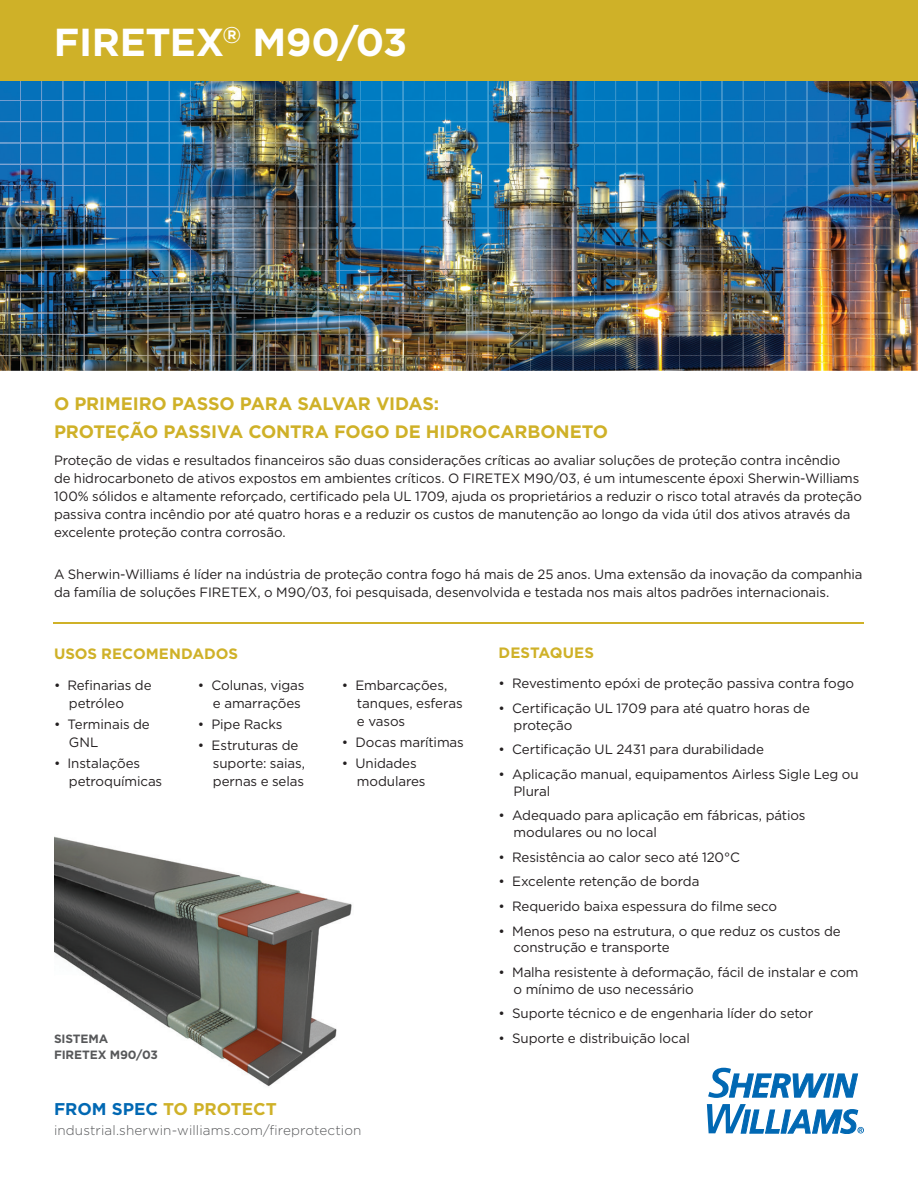
<style>
.page{position:relative;width:918px;height:1188px;background:#fff}
.page>*{position:absolute;margin:0;border:0;box-sizing:border-box;transform-origin:0 0}
.t1{font:700 39px "Gotham";letter-spacing:-.01em;color:#fff}
.t2{font:700 18px/28.5px "Gotham";letter-spacing:-.01em;color:#cfb128}
.t3{font:700 16.95px "Gotham";color:#cfb128}
.t4{font:700 15px "Gotham";color:#cfb128}
.t5{font:13.5px/18px "Gotham";letter-spacing:-.01em;color:#231f20}
.t6{font:300 13.5px "Gotham";letter-spacing:.01em;color:#57585a}
.t7{font:700 12px/16.5px "Gotham";letter-spacing:-.01em;color:#57585a}
.s1{color:#0168b3}
</style>
<div class="page">
<svg style="left:707px;top:1068px;width:157px;height:66px"></svg>
<img style="left:0;top:80px;width:918px;height:291px">
<img style="left:0;top:100px;width:892px;height:1px">
<img style="left:0;top:121px;width:892px;height:1px">
<img style="left:0;top:143px;width:892px;height:1px">
<img style="left:0;top:164px;width:892px;height:1px">
<img style="left:0;top:185px;width:892px;height:1px">
<img style="left:0;top:206px;width:892px;height:1px">
<img style="left:0;top:228px;width:892px;height:1px">
<img style="left:0;top:249px;width:892px;height:1px">
<img style="left:0;top:270px;width:892px;height:1px">
<img style="left:0;top:291px;width:892px;height:1px">
<img style="left:0;top:313px;width:892px;height:1px">
<img style="left:0;top:334px;width:892px;height:1px">
<img style="left:0;top:355px;width:892px;height:1px">
<img style="left:20px;top:81px;width:1px;height:290px">
<img style="left:41px;top:81px;width:1px;height:290px">
<img style="left:63px;top:81px;width:1px;height:290px">
<img style="left:84px;top:81px;width:1px;height:290px">
<img style="left:105px;top:81px;width:1px;height:290px">
<img style="left:126px;top:81px;width:1px;height:290px">
<img style="left:148px;top:81px;width:1px;height:290px">
<img style="left:169px;top:81px;width:1px;height:290px">
<img style="left:190px;top:81px;width:1px;height:290px">
<img style="left:211px;top:81px;width:1px;height:290px">
<img style="left:233px;top:81px;width:1px;height:290px">
<img style="left:254px;top:81px;width:1px;height:290px">
<img style="left:275px;top:81px;width:1px;height:290px">
<img style="left:296px;top:81px;width:1px;height:290px">
<img style="left:318px;top:81px;width:1px;height:290px">
<img style="left:339px;top:81px;width:1px;height:290px">
<img style="left:360px;top:81px;width:1px;height:290px">
<img style="left:381px;top:81px;width:1px;height:290px">
<img style="left:403px;top:81px;width:1px;height:290px">
<img style="left:424px;top:81px;width:1px;height:290px">
<img style="left:445px;top:81px;width:1px;height:290px">
<img style="left:466px;top:81px;width:1px;height:290px">
<img style="left:488px;top:81px;width:1px;height:290px">
<img style="left:509px;top:81px;width:1px;height:290px">
<img style="left:530px;top:81px;width:1px;height:290px">
<img style="left:552px;top:81px;width:1px;height:290px">
<img style="left:573px;top:81px;width:1px;height:290px">
<img style="left:594px;top:81px;width:1px;height:290px">
<img style="left:615px;top:81px;width:1px;height:290px">
<img style="left:637px;top:81px;width:1px;height:290px">
<img style="left:658px;top:81px;width:1px;height:290px">
<img style="left:679px;top:81px;width:1px;height:290px">
<img style="left:700px;top:81px;width:1px;height:290px">
<img style="left:722px;top:81px;width:1px;height:290px">
<img style="left:743px;top:81px;width:1px;height:290px">
<img style="left:764px;top:81px;width:1px;height:290px">
<img style="left:785px;top:81px;width:1px;height:290px">
<img style="left:807px;top:81px;width:1px;height:290px">
<img style="left:828px;top:81px;width:1px;height:290px">
<img style="left:849px;top:81px;width:1px;height:290px">
<img style="left:870px;top:81px;width:1px;height:290px">
<img style="left:892px;top:81px;width:1px;height:290px">
<div style="left:0;top:0;width:918px;height:80px;background:#cfb128"></div>
<img style="left:54px;top:836px;width:298px;height:251px">
<hr style="left:54px;top:622px;width:810px;height:1px;background:#cfb128">
<h1 class="t1" style="left:54px;top:19px;width:355px">FIRETEX<sup>®</sup> M90/03</h1>
<h2 class="t2" style="left:54px;top:389px;width:556px">O PRIMEIRO PASSO PARA SALVAR VIDAS:<br>PROTEÇÃO PASSIVA CONTRA FOGO DE HIDROCARBONETO</h2>
<p class="t5" style="left:54px;top:451px;width:810px">Proteção de vidas e resultados financeiros são duas considerações críticas ao avaliar soluções de proteção contra incêndio<br>de hidrocarboneto de ativos expostos em ambientes críticos. O FIRETEX M90/03, é um intumescente époxi Sherwin-Williams 100% sólidos e altamente reforçado, certificado pela UL 1709, ajuda os proprietários a reduzir o risco total através da proteção passiva contra incêndio por até quatro horas e a reduzir os custos de manutenção ao longo da vida útil dos ativos através da excelente proteção contra corrosão.</p>
<p class="t5" style="left:54px;top:565px;width:810px">A Sherwin-Williams é líder na indústria de proteção contra fogo há mais de 25 anos. Uma extensão da inovação da companhia da família de soluções FIRETEX, o M90/03, foi pesquisada, desenvolvida e testada nos mais altos padrões internacionais.</p>
<p class="t4" style="left:54px;top:645px;width:186px">USOS RECOMENDADOS</p>
<p class="t5" style="left:69px;top:676px;width:84px;text-indent:-15px">• Refinarias de petróleo</p>
<p class="t5" style="left:69px;top:715px;width:82px;text-indent:-15px">• Terminais de<br>GNL</p>
<p class="t5" style="left:69px;top:754px;width:95px;text-indent:-15px">• Instalações petroquímicas</p>
<p class="t5" style="left:198px;top:676px;width:108px;text-align:right">• Colunas, vigas e amarrações</p>
<p class="t5" style="left:198px;top:715px;width:86px">• Pipe Racks</p>
<p class="t5" style="left:213px;top:736px;width:94px;text-indent:-15px">• Estruturas de suporte: saias, pernas e selas</p>
<p class="t5" style="left:357px;top:676px;width:107px;text-indent:-15px">• Embarcações, tanques, esferas e vasos</p>
<p class="t5" style="left:342px;top:733px;width:123px">• Docas marítimas</p>
<p class="t5" style="left:357px;top:754px;width:70px;text-indent:-15px">• Unidades modulares</p>
<p class="t7" style="left:54px;top:1030px;width:105px">SISTEMA<br>FIRETEX M90/03</p>
<p class="t3" style="left:54px;top:1099px;width:224px"><span class="s1">FROM SPEC</span> TO PROTECT</p>
<p class="t6" style="left:54px;top:1121px;width:309px">industrial.sherwin-williams.com/fireprotection</p>
<p class="t4" style="left:499px;top:644px;width:97px">DESTAQUES</p>
<p class="t5" style="left:499px;top:674px;width:357px">• Revestimento epóxi de proteção passiva contra fogo</p>
<p class="t5" style="left:514px;top:700px;width:298px;line-height:16.5px;text-indent:-15px">• Certificação UL 1709 para até quatro horas de proteção</p>
<p class="t5" style="left:499px;top:740px;width:267px">• Certificação UL 2431 para durabilidade</p>
<p class="t5" style="left:514px;top:766px;width:347px;line-height:16.5px;text-indent:-15px">• Aplicação manual, equipamentos Airless Sigle Leg ou<br>Plural</p>
<p class="t5" style="left:514px;top:807px;width:293px;line-height:16.5px;text-indent:-15px">• Adequado para aplicação em fábricas, pátios modulares ou no local</p>
<p class="t5" style="left:499px;top:848px;width:243px">• Resistência ao calor seco até 120°C</p>
<p class="t5" style="left:499px;top:872px;width:202px">• Excelente retenção de borda</p>
<p class="t5" style="left:499px;top:897px;width:280px">• Requerido baixa espessura do filme seco</p>
<p class="t5" style="left:514px;top:923px;width:329px;line-height:16.5px;text-indent:-15px">• Menos peso na estrutura, o que reduz os custos de construção e transporte</p>
<p class="t5" style="left:514px;top:964px;width:347px;line-height:16.5px;text-indent:-15px">• Malha resistente à deformação, fácil de instalar e com o mínimo de uso necessário</p>
<p class="t5" style="left:499px;top:1004px;width:316px">• Suporte técnico e de engenharia líder do setor</p>
<p class="t5" style="left:499px;top:1029px;width:193px">• Suporte e distribuição local</p>
</div>
